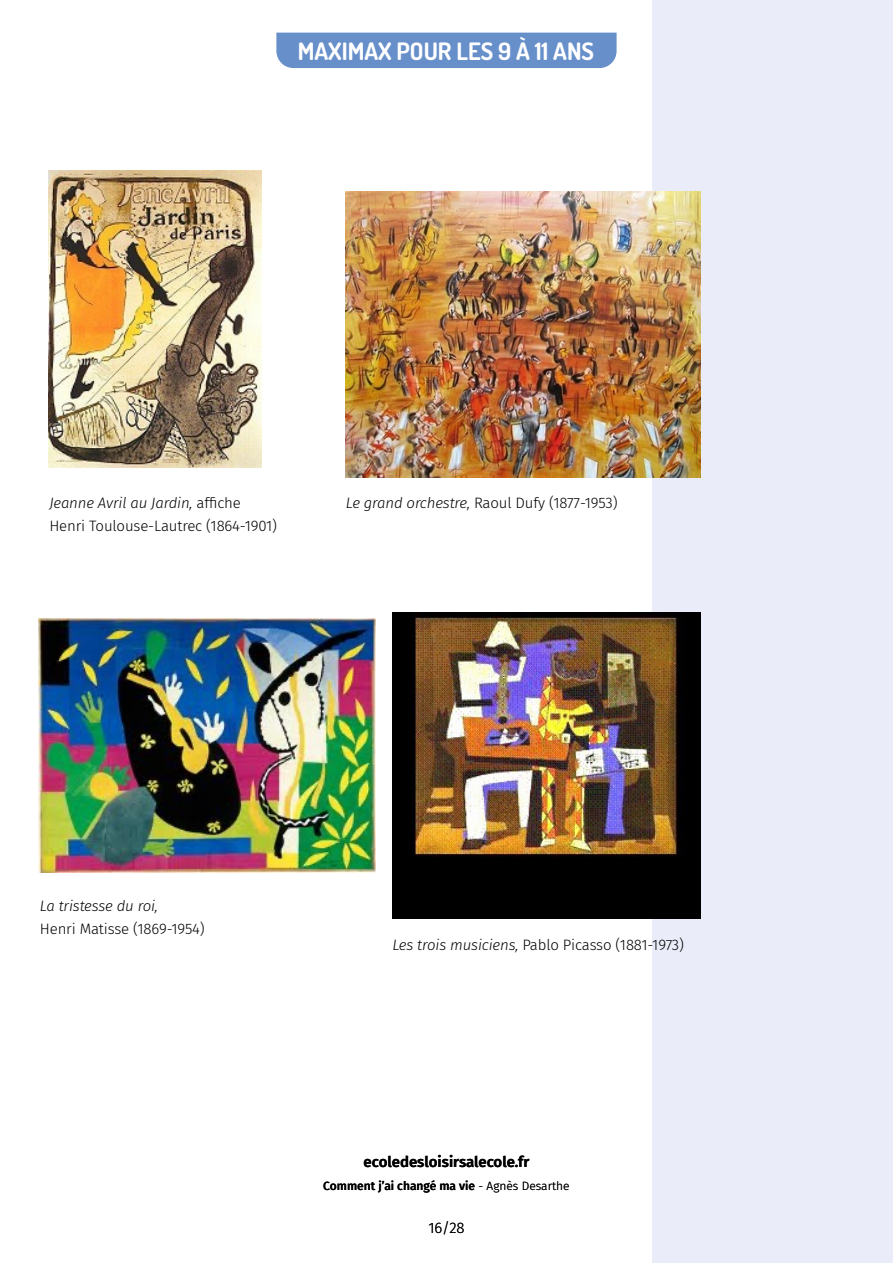
<style>
.page{position:relative;width:893px;height:1263px;background:#fff}
.page>*{position:absolute;margin:0;border:0;box-sizing:border-box;transform-origin:0 0}
.t1{font:700 24px "Dosis";color:#fff}
.t2{font:300 15px/23.2px "Fira Sans";letter-spacing:-.01em;color:#000}
.t3{font:600 15px "Fira Sans";color:#000}
.t4{font:italic 300 15px "Fira Sans";letter-spacing:-.01em;color:#000}
.t5{font:500 12px "Fira Sans";color:#000}
.s1{font-style:italic}
.s2{font-weight:300}
</style>
<div class="page">
<hr style="left:0;top:0;width:1px;height:1263px;background:#eaedf9">
<div style="left:276px;top:33px;width:341px;height:35px;background:#678fca"></div>
<div style="left:652px;top:0;width:241px;height:1263px;background:#eaedf9"></div>
<img style="left:48px;top:170px;width:213px;height:297px">
<img style="left:346px;top:191px;width:355px;height:286px">
<img style="left:38px;top:619px;width:337px;height:253px">
<img style="left:392px;top:612px;width:309px;height:306px">
<h1 class="t1" style="left:298px;top:35px;width:298px">MAXIMAX POUR LES 9 À 11 ANS</h1>
<p class="t2" style="left:49px;top:491px;width:229px"><span class="s1">Jeanne Avril au Jardin,</span> affiche<br>Henri Toulouse-Lautrec (1864-1901)</p>
<p class="t2" style="left:346px;top:491px;width:273px"><span class="s1">Le grand orchestre,</span> Raoul Dufy (1877-1953)</p>
<p class="t4" style="left:40px;top:895px;width:120px">La tristesse du roi,</p>
<p class="t2" style="left:40px;top:917px;width:166px">Henri Matisse (1869-1954)</p>
<p class="t2" style="left:392px;top:933px;width:293px"><span class="s1">Les trois musiciens,</span> Pablo Picasso (1881-1973)</p>
<p class="t3" style="left:364px;top:1149px;width:167px">ecoledesloisirsalecole.fr</p>
<p class="t5" style="left:323px;top:1176px;width:248px">Comment j’ai changé ma vie <span class="s2">- Agnès Desarthe</span></p>
<p class="t2" style="left:428px;top:1216px;width:38px">16/28</p>
</div>
